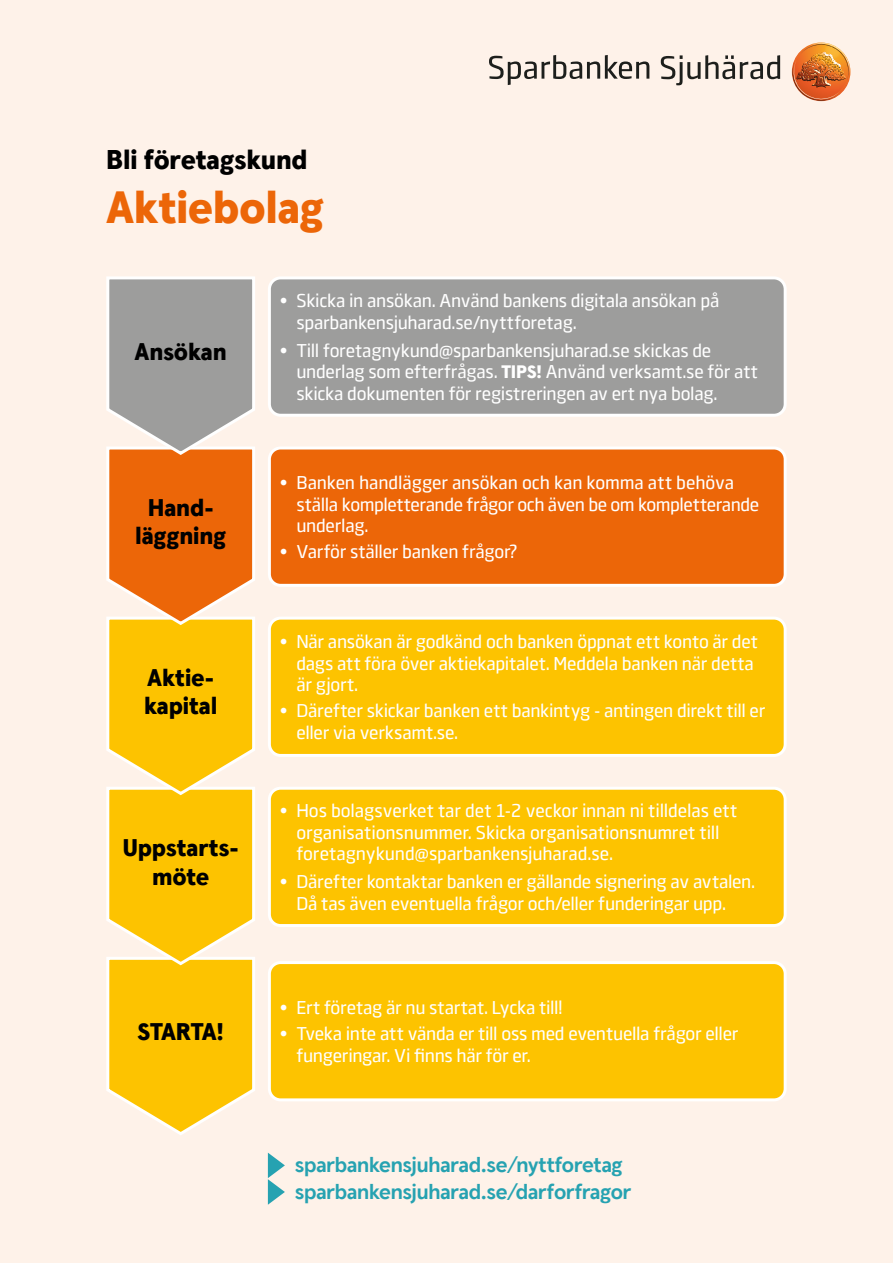
<style>
.page{position:relative;width:893px;height:1263px;background:#fef2e9}
.page>*{position:absolute;margin:0;border:0;box-sizing:border-box;transform-origin:0 0}
.t1{font:900 45px "Swedbank Headline";letter-spacing:-.01em;color:#ec6608}
.t2{font:900 27px "Swedbank Headline";letter-spacing:-.01em;color:#000}
.t3{font:900 24px/28.8px "Swedbank Headline";letter-spacing:-.01em;color:#000;text-align:center}
.t4{font:700 21px "Swedbank Headline";letter-spacing:-.01em;color:#26a2b1}
.t5{font:500 18px/21.6px "Swedbank Sans";letter-spacing:-.015em;color:#fff}
.s1{font-family:"Swedbank Headline";font-weight:900}
</style>
<div class="page">
<img style="left:792px;top:42px;width:59px;height:60px">
<svg style="left:489px;top:55px;width:160px;height:30px"></svg>
<svg style="left:661px;top:55px;width:119px;height:30px"></svg>
<svg style="left:268px;top:1152px;width:17px;height:53px"></svg>
<div style="left:269px;top:278px;width:516px;height:137px;background:#9d9d9c;border-radius:11px"></div>
<div style="left:268px;top:276px;width:519px;height:141px;border:3px solid #fff;border-radius:11px"></div>
<div style="left:269px;top:448px;width:516px;height:137px;background:#ec6608;border-radius:11px"></div>
<div style="left:268px;top:446px;width:519px;height:141px;border:3px solid #fff;border-radius:11px"></div>
<div style="left:269px;top:618px;width:516px;height:137px;background:#fdc300;border-radius:11px"></div>
<div style="left:268px;top:617px;width:519px;height:140px;border:3px solid #fff;border-radius:11px"></div>
<div style="left:269px;top:962px;width:516px;height:138px;background:#fdc300;border-radius:11px"></div>
<div style="left:268px;top:961px;width:519px;height:140px;border:3px solid #fff;border-radius:11px"></div>
<div style="left:269px;top:788px;width:516px;height:137px;background:#fdc300;border-radius:11px"></div>
<div style="left:268px;top:787px;width:519px;height:140px;border:3px solid #fff;border-radius:11px"></div>
<svg style="left:106px;top:276px;width:149px;height:859px;background:#eab542"></svg>
<h2 class="t2" style="left:106px;top:143px;width:203px">Bli företagskund</h2>
<h1 class="t1" style="left:106px;top:180px;width:219px">Aktiebolag</h1>
<h3 class="t3" style="left:135px;top:338px;width:94px">Ansökan</h3>
<h3 class="t3" style="left:135px;top:494px;width:93px">Hand&shy;läggning</h3>
<h3 class="t3" style="left:144px;top:664px;width:75px;text-align:left">Aktie&shy;kapital</h3>
<h3 class="t3" style="left:123px;top:834px;width:118px">Uppstarts&shy;möte</h3>
<h3 class="t3" style="left:137px;top:1018px;width:89px">STARTA!</h3>
<p class="t5" style="left:296px;top:290px;width:425px;text-indent:-17px">• Skicka in ansökan. Använd bankens digitala ansökan på sparbankensjuharad.se/nyttforetag.</p>
<p class="t5" style="left:296px;top:339px;width:463px;text-indent:-17px">• Till foretagnykund@sparbankensjuharad.se skickas de underlag som efterfrågas. <span class="s1">TIPS!</span> Använd verksamt.se för att skicka dokumenten för registreringen av ert nya bolag.</p>
<p class="t5" style="left:296px;top:472px;width:464px;text-indent:-17px">• Banken handlägger ansökan och kan komma att behöva ställa kompletterande frågor och även be om kompletterande underlag.</p>
<p class="t5" style="left:279px;top:541px;width:240px">• Varför ställer banken frågor?</p>
<p class="t5" style="left:296px;top:631px;width:463px;text-indent:-17px">• När ansökan är godkänd och banken öppnat ett konto är det dags att föra över aktiekapitalet. Meddela banken när detta är gjort.</p>
<p class="t5" style="left:296px;top:700px;width:470px;text-indent:-17px">• Därefter skickar banken ett bankintyg - antingen direkt till er eller via verksamt.se.</p>
<p class="t5" style="left:296px;top:800px;width:443px;text-indent:-17px">• Hos bolagsverket tar det 1-2 veckor innan ni tilldelas ett organisationsnummer. Skicka organisationsnumret till foretagnykund@sparbankensjuharad.se.</p>
<p class="t5" style="left:296px;top:871px;width:460px;text-indent:-17px">• Därefter kontaktar banken er gällande signering av avtalen.<br>Då tas även eventuella frågor och/eller funderingar upp.</p>
<p class="t5" style="left:279px;top:997px;width:285px">• Ert företag är nu startat. Lycka till!</p>
<p class="t5" style="left:296px;top:1023px;width:444px;text-indent:-17px">• Tveka inte att vända er till oss med eventuella frågor eller fungeringar. Vi finns här för er.</p>
<p class="t4" style="left:268px;top:1152px;width:356px">• sparbankensjuharad.se/nyttforetag</p>
<p class="t4" style="left:268px;top:1179px;width:365px">• sparbankensjuharad.se/darforfragor</p>
</div>
